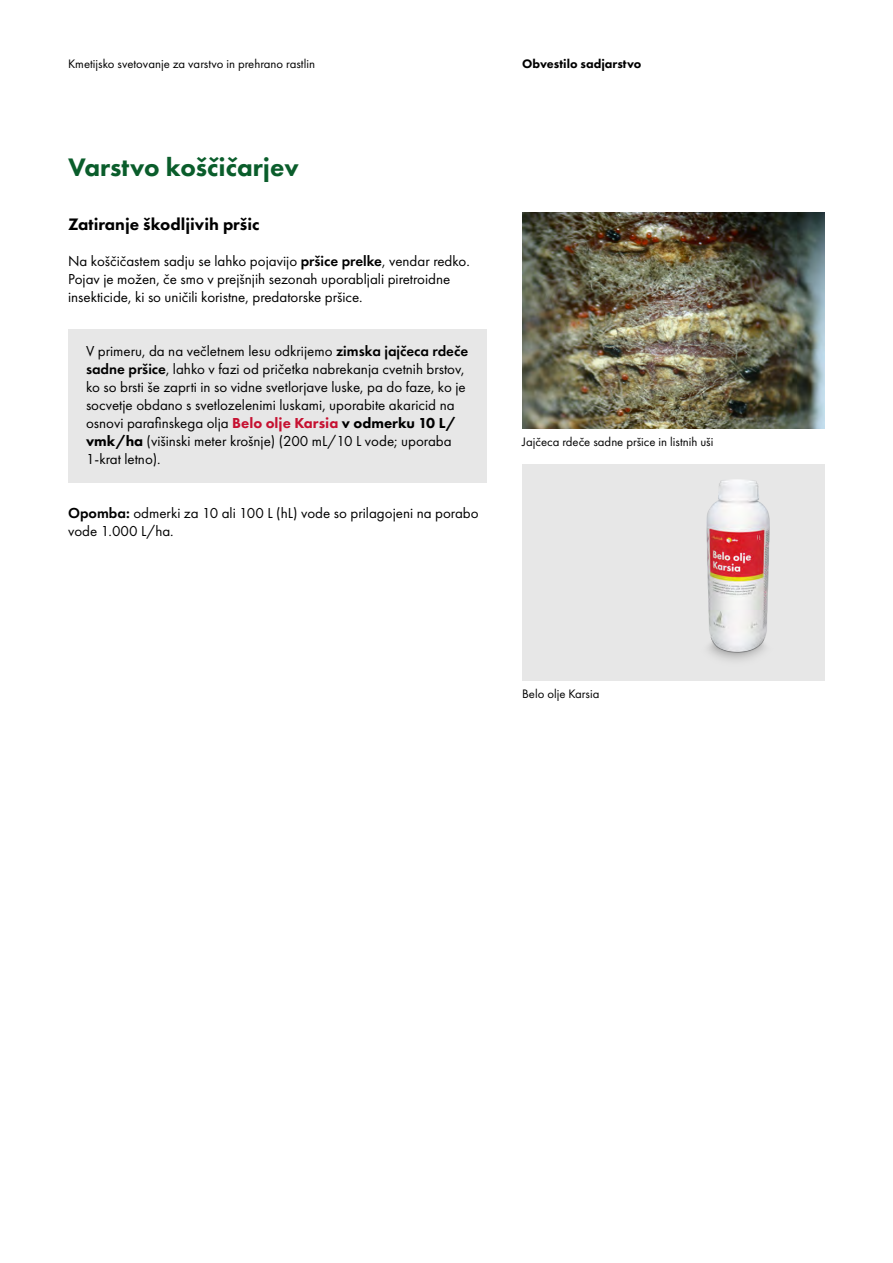
<style>
.page{position:relative;width:893px;height:1263px;background:#fff}
.page>*{position:absolute;margin:0;border:0;box-sizing:border-box;transform-origin:0 0}
.t1{font:800 26.25px "Futura PT";color:#0a5d2b}
.t2{font:800 17.25px "Futura PT";color:#000}
.t3{font:15px/18px "Futura PT";color:#000}
.t4{font:12.75px "Futura PT";color:#000}
.t5{font:800 12.75px "Futura PT";color:#000}
.s1{font-weight:600}
.s2{font-weight:800;color:#c61131}
.s3{font-weight:800}
</style>
<div class="page">
<div style="left:68px;top:329px;width:418px;height:154px;background:#e7e7e7"></div>
<img style="left:522px;top:212px;width:303px;height:216px">
<div style="left:522px;top:464px;width:303px;height:216px;background:#e7e7e7"></div>
<img style="left:706px;top:479px;width:64px;height:181px">
<p class="t4" style="left:68px;top:56px;width:248px">Kmetijsko svetovanje za varstvo in prehrano rastlin</p>
<p class="t5" style="left:522px;top:56px;width:121px">Obvestilo sadjarstvo</p>
<h1 class="t1" style="left:68px;top:151px;width:232px">Varstvo koščičarjev</h1>
<p class="t2" style="left:68px;top:213px;width:193px">Zatiranje škodljivih pršic</p>
<p class="t3" style="left:68px;top:252px;width:403px">Na koščičastem sadju se lahko pojavijo <span class="s1">pršice prelke</span>, vendar redko.<br>Pojav je možen, če smo v prejšnjih sezonah uporabljali piretroidne insekticide, ki so uničili koristne, predatorske pršice.</p>
<p class="t3" style="left:86px;top:342px;width:384px">V primeru, da na večletnem lesu odkrijemo <span class="s1">zimska jajčeca rdeče sadne pršice</span>, lahko v fazi od pričetka nabrekanja cvetnih brstov, ko so brsti še zaprti in so vidne svetlorjave luske, pa do faze, ko je socvetje obdano s svetlozelenimi luskami, uporabite akaricid na osnovi parafinskega olja <span class="s2">Belo olje Karsia</span> <span class="s3">v odmerku 10 L/ vmk/ha</span> (višinski meter krošnje) (200 mL/10 L vode; uporaba 1-krat letno).</p>
<p class="t3" style="left:68px;top:504px;width:412px"><span class="s1">Opomba:</span> odmerki za 10 ali 100 L (hL) vode so prilagojeni na porabo vode 1.000 L/ha.</p>
<p class="t4" style="left:522px;top:434px;width:193px">Jajčeca rdeče sadne pršice in listnih uši</p>
<p class="t4" style="left:522px;top:686px;width:79px">Belo olje Karsia</p>
</div>
